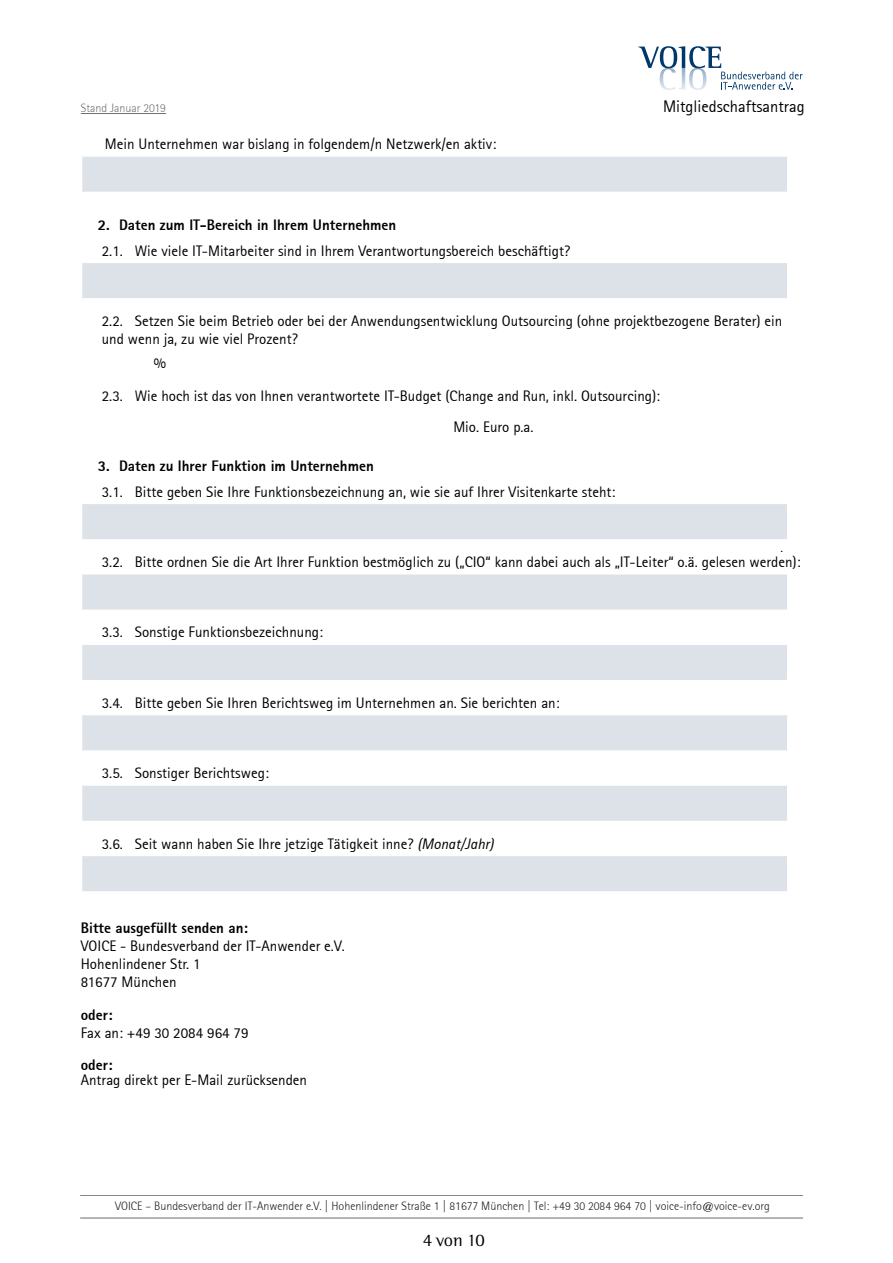
<style>
.page{position:relative;width:893px;height:1263px;background:#fff}
.page>*{position:absolute;margin:0;border:0;box-sizing:border-box;transform-origin:0 0}
.t1{font:18px "Rotis Semi Serif Std";color:#000}
.t2{font:16.5px "Rotis Sans Serif";color:#000}
.t3{font:15px/18px "Rotis Sans Serif";color:#000}
.t4{font:800 15px "Rotis Sans Serif";color:#000}
.t5{font:300 15px "Rotis Sans Serif";color:#000}
.t6{font:300 12px "Rotis Sans Serif";color:#1d1d1b}
.t7{font:300 12px "Rotis Sans Serif";color:#706f6f}
.s1{font-style:italic}
</style>
<div class="page">
<svg style="left:638px;top:46px;width:165px;height:44px"></svg>
<hr style="left:80px;top:1195px;width:723px;height:1px;background:#000">
<hr style="left:80px;top:1218px;width:723px;height:1px;background:#000">
<hr style="left:81px;top:113px;width:85px;height:1px;background:#706f6f">
<div style="left:82px;top:156px;width:706px;height:36px;background:#dce2e8"></div>
<hr style="left:81px;top:155px;width:707px;height:2px;background:#fff">
<hr style="left:787px;top:157px;width:1px;height:35px;background:#fff">
<div style="left:82px;top:262px;width:706px;height:37px;background:#dce2e8"></div>
<hr style="left:81px;top:262px;width:707px;height:1px;background:#fff">
<hr style="left:787px;top:263px;width:1px;height:35px;background:#fff">
<hr style="left:81px;top:298px;width:707px;height:2px;background:#fff">
<div style="left:82px;top:503px;width:706px;height:37px;background:#dce2e8"></div>
<hr style="left:81px;top:503px;width:707px;height:1px;background:#fff">
<hr style="left:787px;top:504px;width:1px;height:35px;background:#fff">
<hr style="left:81px;top:539px;width:707px;height:2px;background:#fff">
<div style="left:82px;top:574px;width:706px;height:36px;background:#dce2e8"></div>
<hr style="left:787px;top:574px;width:1px;height:35px;background:#fff">
<hr style="left:81px;top:609px;width:707px;height:2px;background:#fff">
<div style="left:82px;top:644px;width:706px;height:37px;background:#dce2e8"></div>
<hr style="left:81px;top:643px;width:707px;height:2px;background:#fff">
<hr style="left:787px;top:645px;width:1px;height:35px;background:#fff">
<hr style="left:81px;top:680px;width:707px;height:1px;background:#fff">
<div style="left:82px;top:715px;width:706px;height:36px;background:#dce2e8"></div>
<hr style="left:787px;top:715px;width:1px;height:35px;background:#fff">
<hr style="left:81px;top:750px;width:707px;height:2px;background:#fff">
<div style="left:82px;top:785px;width:706px;height:36px;background:#dce2e8"></div>
<hr style="left:81px;top:784px;width:707px;height:2px;background:#fff">
<hr style="left:787px;top:786px;width:1px;height:35px;background:#fff">
<div style="left:82px;top:855px;width:706px;height:37px;background:#dce2e8"></div>
<hr style="left:81px;top:855px;width:707px;height:1px;background:#fff">
<hr style="left:787px;top:856px;width:1px;height:35px;background:#fff">
<hr style="left:81px;top:891px;width:707px;height:2px;background:#fff">
<p class="t7" style="left:81px;top:101px;width:87px">Stand Januar 2019</p>
<p class="t2" style="left:663px;top:97px;width:143px">Mitgliedschaftsantrag</p>
<p class="t3" style="left:105px;top:135px;width:393px">Mein Unternehmen war bislang in folgendem/n Netzwerk/en aktiv:</p>
<p class="t4" style="left:98px;top:215px;width:300px">2. Daten zum IT-Bereich in Ihrem Unternehmen</p>
<p class="t3" style="left:102px;top:241px;width:470px">2.1. Wie viele IT-Mitarbeiter sind in Ihrem Verantwortungsbereich beschäftigt?</p>
<p class="t3" style="left:102px;top:312px;width:682px">2.2. Setzen Sie beim Betrieb oder bei der Anwendungsentwicklung Outsourcing (ohne projektbezogene Berater) ein und wenn ja, zu wie viel Prozent?</p>
<p class="t3" style="left:102px;top:347px;width:560px;line-height:32.4px;text-indent:52px">%<br>2.3. Wie hoch ist das von Ihnen verantwortete IT-Budget (Change and Run, inkl. Outsourcing):</p>
<p class="t3" style="left:453px;top:418px;width:82px">Mio. Euro p.a.</p>
<p class="t4" style="left:98px;top:456px;width:277px">3. Daten zu Ihrer Funktion im Unternehmen</p>
<p class="t3" style="left:102px;top:482px;width:515px">3.1. Bitte geben Sie Ihre Funktionsbezeichnung an, wie sie auf Ihrer Visitenkarte steht:</p>
<p class="t5" style="left:780px;top:538px;width:4px">.</p>
<p class="t3" style="left:102px;top:553px;width:700px">3.2. Bitte ordnen Sie die Art Ihrer Funktion bestmöglich zu („CIO“ kann dabei auch als „IT-Leiter“ o.ä. gelesen werden):</p>
<p class="t3" style="left:102px;top:623px;width:223px">3.3. Sonstige Funktionsbezeichnung:</p>
<p class="t3" style="left:102px;top:694px;width:459px">3.4. Bitte geben Sie Ihren Berichtsweg im Unternehmen an. Sie berichten an:</p>
<p class="t3" style="left:102px;top:764px;width:169px">3.5. Sonstiger Berichtsweg:</p>
<p class="t3" style="left:102px;top:834px;width:393px">3.6. Seit wann haben Sie Ihre jetzige Tätigkeit inne? <span class="s1">(Monat/Jahr)</span></p>
<p class="t4" style="left:81px;top:919px;width:169px">Bitte ausgefüllt senden an:</p>
<p class="t3" style="left:81px;top:937px;width:266px">VOICE - Bundesverband der IT-Anwender e.V.<br>Hohenlindener Str. 1<br>81677 München</p>
<p class="t4" style="left:81px;top:1005px;width:33px">oder:</p>
<p class="t3" style="left:81px;top:1024px;width:169px">Fax an: +49 30 2084 964 79</p>
<p class="t4" style="left:81px;top:1056px;width:33px">oder:</p>
<p class="t3" style="left:81px;top:1071px;width:228px">Antrag direkt per E-Mail zurücksenden</p>
<p class="t6" style="left:115px;top:1199px;width:656px">VOICE – Bundesverband der IT-Anwender e.V. | Hohenlindener Straße 1 | 81677 München | Tel: +49 30 2084 964 70 | voice-info@voice-ev.org</p>
<p class="t1" style="left:423px;top:1230px;width:64px">4 von 10</p>
</div>
